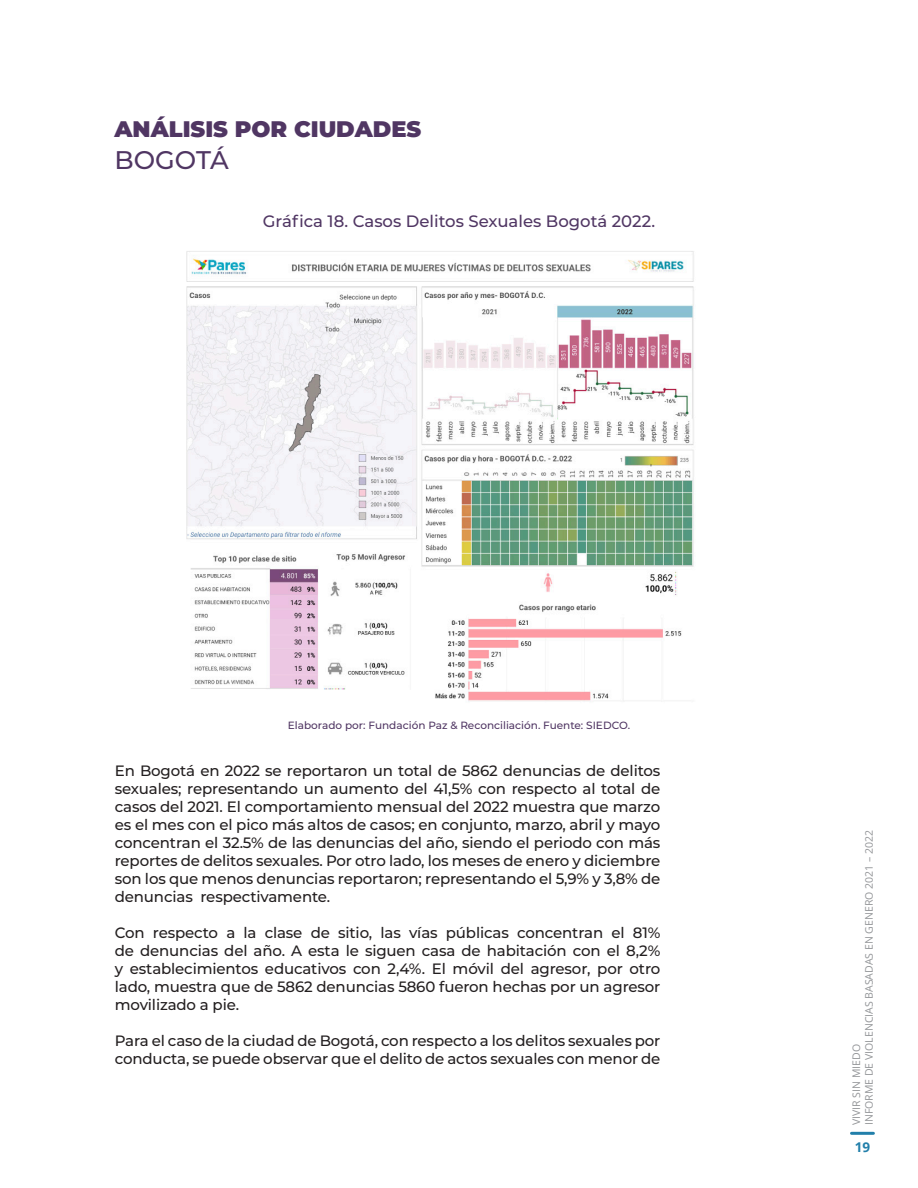
<style>
.page{position:relative;width:918px;height:1188px;background:#fff}
.page>*{position:absolute;margin:0;border:0;box-sizing:border-box;transform-origin:0 0}
.t1{font:500 25.5px "Montserrat";color:#503663}
.t2{font:900 22.5px "Montserrat";color:#503663}
.t3{font:500 16.5px "Montserrat";color:#503663}
.t4{font:500 15px/18px "Montserrat";letter-spacing:-.01em;color:#231f20;text-align:justify}
.t5{font:700 13.5px "Open Sans";color:#227faa}
.t6{font:10.5px/12.6px "Open Sans";color:#939598}
.t7{font:500 10.5px "Montserrat";color:#503663}
</style>
<div class="page">
<hr style="left:852px;top:1132px;width:21px;height:3px;background:#227faa">
<img style="left:186px;top:251px;width:508px;height:451px">
<p class="t2" style="left:114px;top:112px;width:308px">ANÁLISIS POR CIUDADES</p>
<p class="t1" style="left:114px;top:142px;width:116px">BOGOTÁ</p>
<p class="t3" style="left:263px;top:209px;width:394px">Gráfica 18. Casos Delitos Sexuales Bogotá 2022.</p>
<p class="t7" style="left:288px;top:718px;width:344px">Elaborado por: Fundación Paz &amp; Reconciliación. Fuente: SIEDCO.</p>
<p class="t4" style="left:115px;top:761px;width:547px">En Bogotá en 2022 se reportaron un total de 5862 denuncias de delitos sexuales; representando un aumento del 41,5% con respecto al total de casos del 2021. El comportamiento mensual del 2022 muestra que marzo es el mes con el pico más altos de casos; en conjunto, marzo, abril y mayo concentran el 32.5% de las denuncias del año, siendo el periodo con más reportes de delitos sexuales. Por otro lado, los meses de enero y diciembre son los que menos denuncias reportaron; representando el 5,9% y 3,8% de denuncias respectivamente.</p>
<p class="t4" style="left:115px;top:923px;width:547px">Con respecto a la clase de sitio, las vías públicas concentran el 81% de denuncias del año. A esta le siguen casa de habitación con el 8,2% y establecimientos educativos con 2,4%. El móvil del agresor, por otro lado, muestra que de 5862 denuncias 5860 fueron hechas por un agresor movilizado a pie.</p>
<p class="t4" style="left:115px;top:1031px;width:547px">Para el caso de la ciudad de Bogotá, con respecto a los delitos sexuales por conducta, se puede observar que el delito de actos sexuales con menor de</p>
<p class="t6" style="left:850px;top:1125px;width:296px;rotate:-90deg">VIVIR SIN MIEDO<br>INFORME DE VIOLENCIAS BASADAS EN GENERO 2021 – 2022</p>
<p class="t5" style="left:855px;top:1137px;width:17px">19</p>
</div>
